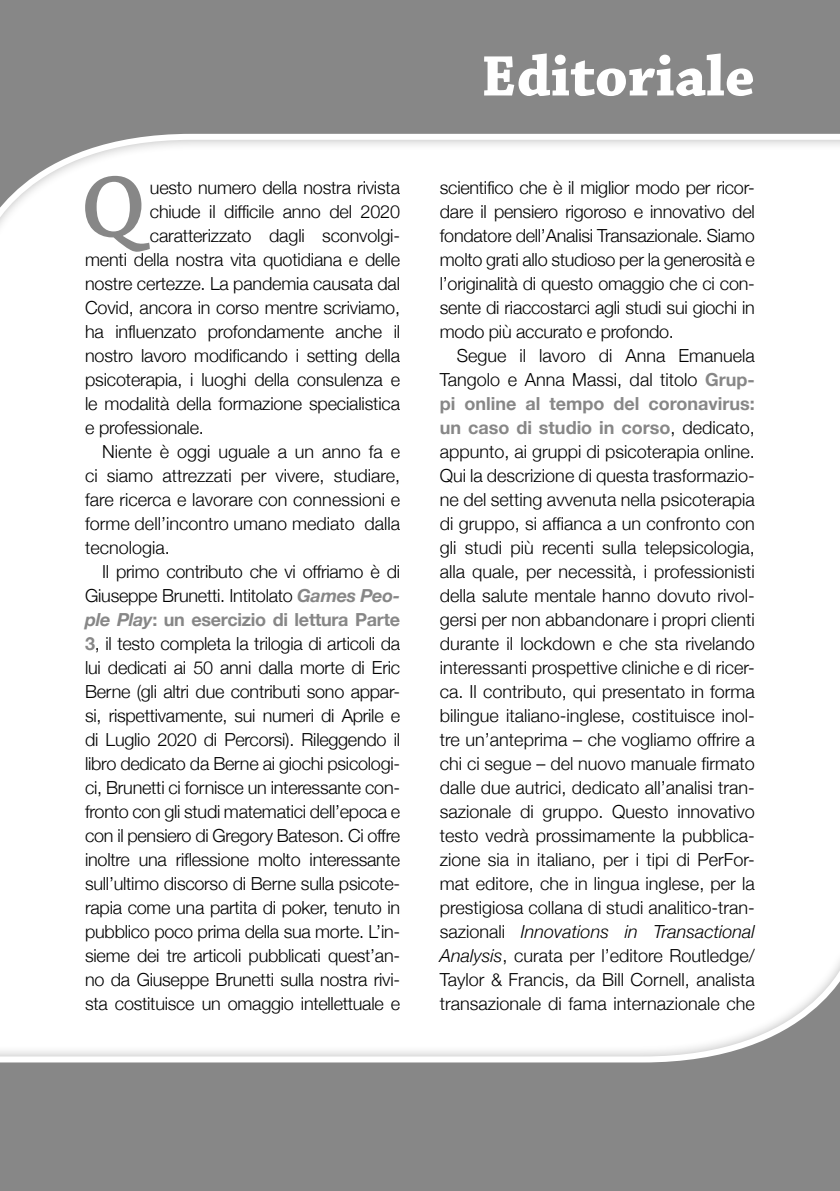
<style>
.page{position:relative;width:840px;height:1191px;background:#fff}
.page>*{position:absolute;margin:0;border:0;box-sizing:border-box;transform-origin:0 0}
.t1{font:700 60px "Chaparral Pro";color:#fff}
.t2{font:300 18px/24px "Helvetica Neue";letter-spacing:-.015em;color:#000;text-align:justify}
.t3{font:700 18px "Helvetica Neue";letter-spacing:-.015em;color:#878787}
.s1{font-weight:700;font-style:italic;color:#878787}
.s2{font-style:italic}
.s3{font-weight:700;color:#878787}
</style>
<div class="page">
<svg style="left:129px;top:249px;width:20px;height:3px"></svg>
<svg style="left:0;top:0;width:839px;height:243px"></svg>
<svg style="left:0;top:962px;width:839px;height:229px"></svg>
<p class="t2" style="left:150px;top:174px;width:252px">uesto numero della nostra rivista</p>
<p class="t2" style="left:150px;top:198px;width:252px">chiude il difficile anno del 2020</p>
<p class="t2" style="left:150px;top:222px;width:252px">caratterizzato dagli sconvolgi-</p>
<p class="t2" style="left:85px;top:246px;width:316px">menti della nostra vita quotidiana e delle</p>
<p class="t2" style="left:85px;top:270px;width:316px">nostre certezze. La pandemia causata dal</p>
<p class="t2" style="left:85px;top:294px;width:316px">Covid, ancora in corso mentre scriviamo,</p>
<p class="t2" style="left:85px;top:318px;width:316px">ha influenzato profondamente anche il</p>
<p class="t2" style="left:85px;top:342px;width:316px">nostro lavoro modificando i setting della</p>
<p class="t2" style="left:85px;top:366px;width:316px">psicoterapia, i luoghi della consulenza e</p>
<p class="t2" style="left:85px;top:390px;width:316px">le modalità della formazione specialistica</p>
<p class="t2" style="left:85px;top:414px;width:120px">e professionale.</p>
<p class="t2" style="left:102px;top:438px;width:299px">Niente è oggi uguale a un anno fa e</p>
<p class="t2" style="left:85px;top:462px;width:316px">ci siamo attrezzati per vivere, studiare,</p>
<p class="t2" style="left:85px;top:486px;width:316px">fare ricerca e lavorare con connessioni e</p>
<p class="t2" style="left:85px;top:510px;width:316px">forme dell’incontro umano mediato dalla</p>
<p class="t2" style="left:85px;top:534px;width:86px">tecnologia.</p>
<p class="t2" style="left:102px;top:558px;width:299px">Il primo contributo che vi offriamo è di</p>
<p class="t2" style="left:85px;top:582px;width:316px">Giuseppe Brunetti. Intitolato <span class="s1">Games Peo-</span></p>
<p class="t3" style="left:85px;top:605px;width:316px"><span class="s2">ple Play</span>: un esercizio di lettura Parte</p>
<p class="t2" style="left:85px;top:630px;width:316px"><span class="s3">3</span>, il testo completa la trilogia di articoli da</p>
<p class="t2" style="left:85px;top:654px;width:316px">lui dedicati ai 50 anni dalla morte di Eric</p>
<p class="t2" style="left:85px;top:678px;width:316px">Berne (gli altri due contributi sono appar-</p>
<p class="t2" style="left:85px;top:702px;width:316px">si, rispettivamente, sui numeri di Aprile e</p>
<p class="t2" style="left:85px;top:726px;width:316px">di Luglio 2020 di Percorsi). Rileggendo il</p>
<p class="t2" style="left:85px;top:750px;width:316px">libro dedicato da Berne ai giochi psicologi-</p>
<p class="t2" style="left:85px;top:774px;width:316px">ci, Brunetti ci fornisce un interessante con-</p>
<p class="t2" style="left:85px;top:798px;width:316px">fronto con gli studi matematici dell’epoca e</p>
<p class="t2" style="left:85px;top:822px;width:316px">con il pensiero di Gregory Bateson. Ci offre</p>
<p class="t2" style="left:85px;top:846px;width:316px">inoltre una riflessione molto interessante</p>
<p class="t2" style="left:85px;top:870px;width:316px">sull’ultimo discorso di Berne sulla psicote-</p>
<p class="t2" style="left:85px;top:894px;width:316px">rapia come una partita di poker, tenuto in</p>
<p class="t2" style="left:85px;top:918px;width:316px">pubblico poco prima della sua morte. L’in-</p>
<p class="t2" style="left:85px;top:942px;width:316px">sieme dei tre articoli pubblicati quest’an-</p>
<p class="t2" style="left:85px;top:966px;width:316px">no da Giuseppe Brunetti sulla nostra rivi-</p>
<p class="t2" style="left:85px;top:990px;width:316px">sta costituisce un omaggio intellettuale e</p>
<h1 class="t1" style="left:481px;top:41px;width:275px">Editoriale</h1>
<p class="t2" style="left:439px;top:174px;width:316px">scientifico che è il miglior modo per ricor&shy;dare il pensiero rigoroso e innovativo del fondatore dell’Analisi Transazionale. Siamo molto grati allo studioso per la generosità e l’originalità di questo omaggio che ci con&shy;sente di riaccostarci agli studi sui giochi in modo più accurato e profondo.</p>
<p class="t2" style="left:439px;top:342px;width:316px;text-indent:17px">Segue il lavoro di Anna Emanuela Tangolo e Anna Massi, dal titolo <span class="s3">Grup&shy;pi online al tempo del coronavirus: un caso di studio in corso</span>, dedicato, appunto, ai gruppi di psicoterapia online.<br>Qui la descrizione di questa trasformazio&shy;ne del setting avvenuta nella psicoterapia di gruppo, si affianca a un confronto con gli studi più recenti sulla telepsicologia, alla quale, per necessità, i professionisti della salute mentale hanno dovuto rivol&shy;gersi per non abbandonare i propri clienti durante il lockdown e che sta rivelando interessanti prospettive cliniche e di ricer&shy;ca. Il contributo, qui presentato in forma bilingue italiano-inglese, costituisce inol&shy;tre un’anteprima – che vogliamo offrire a chi ci segue – del nuovo manuale firmato dalle due autrici, dedicato all’analisi tran&shy;sazionale di gruppo. Questo innovativo testo vedrà prossimamente la pubblica&shy;zione sia in italiano, per i tipi di PerFor&shy;mat editore, che in lingua inglese, per la prestigiosa collana di studi analitico-tran&shy;sazionali <span class="s2">Innovations in Transactional Analysis</span>, curata per l’editore Routledge/ Taylor &amp; Francis, da Bill Cornell, analista transazionale di fama internazionale che</p>
</div>
